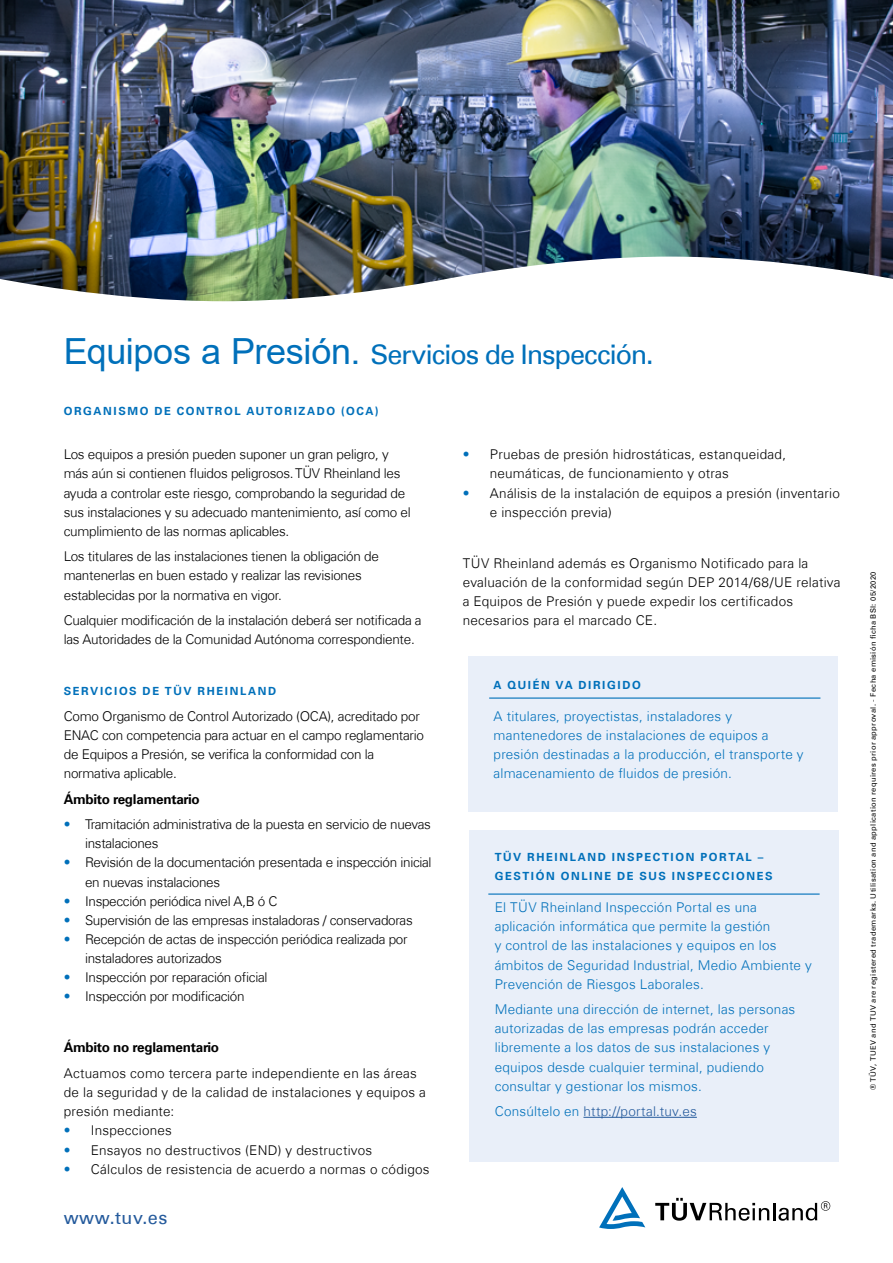
<style>
.page{position:relative;width:893px;height:1263px;background:#fff}
.page>*{position:absolute;margin:0;border:0;box-sizing:border-box;transform-origin:0 0}
.t1{font:27px "Univers Com 55 Roman";letter-spacing:-.04em;color:#0070ba}
.t2{font:18px "Univers Com 55 Roman";letter-spacing:.025em;color:#245a9c}
.t3{font:300 13.5px/19.2px "Univers Com 45";letter-spacing:-.02em;color:#000}
.t4{font:300 13.5px/19.2px "Univers Com 45";letter-spacing:.015em;color:#000}
.t5{font:300 13.5px/19.2px "Univers Com 45";letter-spacing:.015em;color:#0070ba}
.t6{font:700 13.5px "Univers Com 65";letter-spacing:-.02em;color:#000}
.t7{font:300 13.5px "Univers Com 45";letter-spacing:.015em;color:#245a9c}
.t8{font:700 11.25px/19.2px "Univers Com 65";letter-spacing:.145em;color:#0070ba}
.t9{font:7.5px "Univers Com 55 Roman";letter-spacing:.05em;color:#000}
.s1{font-family:"Arial";font-size:36px}
.s2{color:#0070ba}
</style>
<div class="page">
<svg style="left:655px;top:1198px;width:175px;height:23px"></svg>
<svg style="left:599px;top:1187px;width:46px;height:42px"></svg>
<div style="left:468px;top:657px;width:370px;height:155px;background:#e9eff9"></div>
<hr style="left:489px;top:697px;width:331px;height:2px;background:#0070ba">
<img style="left:0;top:0;width:893px;height:301px">
<div style="left:469px;top:830px;width:370px;height:332px;background:#e9eff9"></div>
<hr style="left:583px;top:1117px;width:114px;height:1px;background:#245a9c">
<hr style="left:488px;top:893px;width:332px;height:2px;background:#0070ba">
<h1 class="t1" style="left:64px;top:338px;width:591px"><span class="s1">Equipos a Presión.</span> Servicios de Inspección.</h1>
<p class="t8" style="left:64px;top:401px;width:316px">ORGANISMO DE CONTROL AUTORIZADO (OCA)</p>
<p class="t3" style="left:64px;top:445px;width:348px">Los equipos a presión pueden suponer un gran peligro, y más aún si contienen fluidos peligrosos. TÜV Rheinland les ayuda a controlar este riesgo, comprobando la seguridad de sus instalaciones y su adecuado mantenimiento, así como el cumplimiento de las normas aplicables.</p>
<p class="t3" style="left:64px;top:547px;width:317px">Los titulares de las instalaciones tienen la obligación de mantenerlas en buen estado y realizar las revisiones establecidas por la normativa en vigor.</p>
<p class="t3" style="left:64px;top:611px;width:359px">Cualquier modificación de la instalación deberá ser notificada a las Autoridades de la Comunidad Autónoma correspondiente.</p>
<p class="t8" style="left:64px;top:682px;width:214px">SERVICIOS DE TÜV RHEINLAND</p>
<p class="t3" style="left:64px;top:706px;width:362px">Como Organismo de Control Autorizado (OCA), acreditado por ENAC con competencia para actuar en el campo reglamentario de Equipos a Presión, se verifica la conformidad con la normativa aplicable.</p>
<p class="t6" style="left:64px;top:791px;width:137px">Ámbito reglamentario</p>
<p class="t3" style="left:85px;top:815px;width:347px;text-indent:-21px"><span class="s2">•</span> Tramitación administrativa de la puesta en servicio de nuevas instalaciones</p>
<p class="t3" style="left:85px;top:853px;width:348px;text-indent:-21px"><span class="s2">•</span> Revisión de la documentación presentada e inspección inicial en nuevas instalaciones</p>
<p class="t3" style="left:64px;top:891px;width:215px"><span class="s2">•</span> Inspección periódica nivel A,B ó C</p>
<p class="t3" style="left:64px;top:910px;width:351px"><span class="s2">•</span> Supervisión de las empresas instaladoras / conservadoras</p>
<p class="t3" style="left:85px;top:929px;width:324px;text-indent:-21px"><span class="s2">•</span> Recepción de actas de inspección periódica realizada por instaladores autorizados</p>
<p class="t3" style="left:64px;top:968px;width:205px"><span class="s2">•</span> Inspección por reparación oficial</p>
<p class="t3" style="left:64px;top:987px;width:182px"><span class="s2">•</span> Inspección por modificación</p>
<p class="t6" style="left:64px;top:1040px;width:157px">Ámbito no reglamentario</p>
<p class="t4" style="left:64px;top:1063px;width:364px">Actuamos como tercera parte independiente en las áreas de la seguridad y de la calidad de instalaciones y equipos a presión mediante:</p>
<p class="t4" style="left:64px;top:1121px;width:110px"><span class="s2">•</span> Inspecciones</p>
<p class="t4" style="left:64px;top:1140px;width:310px"><span class="s2">•</span> Ensayos no destructivos (END) y destructivos</p>
<p class="t4" style="left:64px;top:1159px;width:367px"><span class="s2">•</span> Cálculos de resistencia de acuerdo a normas o códigos</p>
<p class="t4" style="left:490px;top:445px;width:298px;text-indent:-27px"><span class="s2">•</span> Pruebas de presión hidrostáticas, estanqueidad, neumáticas, de funcionamiento y otras</p>
<p class="t4" style="left:490px;top:483px;width:352px;text-indent:-27px"><span class="s2">•</span> Análisis de la instalación de equipos a presión (inventario e inspección previa)</p>
<p class="t4" style="left:463px;top:553px;width:379px">TÜV Rheinland además es Organismo Notificado para la evaluación de la conformidad según DEP 2014/68/UE relativa a Equipos de Presión y puede expedir los certificados necesarios para el marcado CE.</p>
<p class="t8" style="left:494px;top:675px;width:149px">A QUIÉN VA DIRIGIDO</p>
<p class="t5" style="left:494px;top:706px;width:312px">A titulares, proyectistas, instaladores y mantenedores de instalaciones de equipos a presión destinadas a la producción, el transporte y almacenamiento de fluidos de presión.</p>
<p class="t8" style="left:495px;top:847px;width:279px">TÜV RHEINLAND INSPECTION PORTAL –<br>GESTIÓN ONLINE DE SUS INSPECCIONES</p>
<p class="t5" style="left:495px;top:898px;width:319px">El TÜV Rheinland Inspección Portal es una aplicación informática que permite la gestión<br>y control de las instalaciones y equipos en los ámbitos de Seguridad Industrial, Medio Ambiente y Prevención de Riesgos Laborales.</p>
<p class="t5" style="left:495px;top:1000px;width:302px">Mediante una dirección de internet, las personas autorizadas de las empresas podrán acceder libremente a los datos de sus instalaciones y equipos desde cualquier terminal, pudiendo consultar y gestionar los mismos.</p>
<p class="t7" style="left:495px;top:1103px;width:204px"><span class="s2">Consúltelo en</span> http://portal.tuv.es</p>
<h2 class="t2" style="left:64px;top:1207px;width:105px">www.tuv.es</h2>
<p class="t9" style="left:869px;top:1090px;width:520px;rotate:-90deg">® TÜV, TUEV and TUV are registered trademarks. Utilisation and application requires prior approval. - Fecha emisión ficha BSI: 05/2020</p>
</div>
